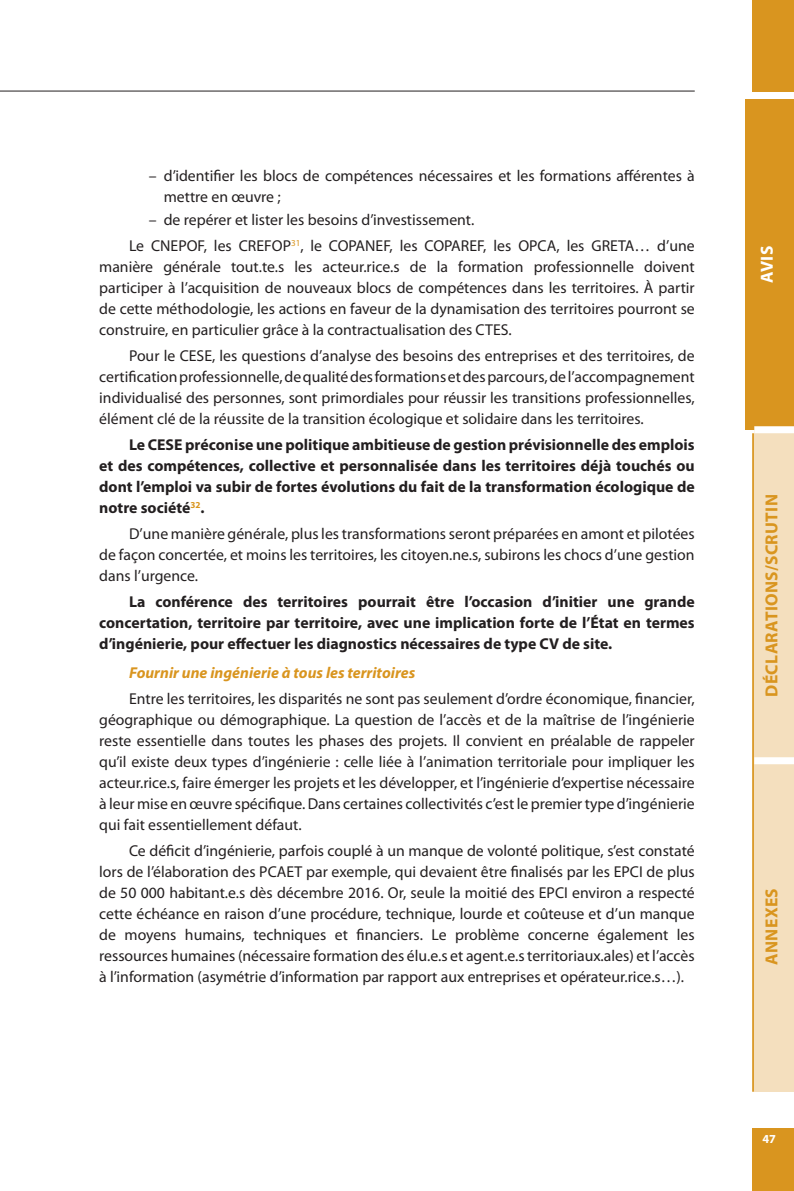
<style>
.page{position:relative;width:794px;height:1191px;background:#fff}
.page>*{position:absolute;margin:0;border:0;box-sizing:border-box;transform-origin:0 0}
.t1{font:700 17.5px "Myriad Pro";letter-spacing:.02em;color:#d9951f}
.t2{font:700 17.5px "Myriad Pro";color:#fff}
.Alinéa{font:15.75px/21px "Myriad Pro";color:#231f20;text-align:justify}
.Alinéa-2{font:700 15.75px/21px "Myriad Pro";color:#231f20;text-align:justify}
.Titre_8_Article{font:italic 700 15.75px "Myriad Pro";color:#d9951f}
.t3{font:700 12.25px "Myriad Pro";color:#fff}
</style>
<div class="page">
<div style="left:752px;top:1129px;width:42px;height:62px;background:#d9951f"></div>
<div style="left:752px;top:0;width:42px;height:91px;background:#d9951f"></div>
<div style="left:754px;top:430px;width:40px;height:330px;background:#f4dfbe"></div>
<div style="left:754px;top:761px;width:40px;height:330px;background:#f4dfbe"></div>
<hr style="left:752px;top:433px;width:2px;height:658px;background:#d9951f">
<div style="left:745px;top:99px;width:49px;height:331px;background:#d9951f"></div>
<div style="left:754px;top:426px;width:40px;height:7px;background:#fff"></div>
<div style="left:754px;top:757px;width:40px;height:7px;background:#fff"></div>
<hr style="left:0;top:91px;width:694px;height:1px;background:#231f20">
<p class="Alinéa" style="left:164px;top:164px;width:532px;text-indent:-15px">– d’identifier les blocs de compétences nécessaires et les formations afférentes à mettre en œuvre ;</p>
<p class="Alinéa" style="left:149px;top:209px;width:327px">– de repérer et lister les besoins d’investissement.</p>
<p class="Alinéa" style="left:99px;top:235px;width:597px;text-indent:30px">Le CNEPOF, les CREFOP<sup>31</sup>, le COPANEF, les COPAREF, les OPCA, les GRETA… d’une manière générale tout.te.s les acteur.rice.s de la formation professionnelle doivent participer à l’acquisition de nouveaux blocs de compétences dans les territoires. À partir de cette méthodologie, les actions en faveur de la dynamisation des territoires pourront se construire, en particulier grâce à la contractualisation des CTES.</p>
<p class="Alinéa" style="left:99px;top:345px;width:597px;text-indent:30px">Pour le CESE, les questions d’analyse des besoins des entreprises et des territoires, de certification professionnelle, de qualité des formations et des parcours, de l’accompagnement individualisé des personnes, sont primordiales pour réussir les transitions professionnelles, élément clé de la réussite de la transition écologique et solidaire dans les territoires.</p>
<p class="Alinéa-2" style="left:99px;top:434px;width:597px;text-indent:30px">Le CESE préconise une politique ambitieuse de gestion prévisionnelle des emplois et des compétences, collective et personnalisée dans les territoires déjà touchés ou dont l’emploi va subir de fortes évolutions du fait de la transformation écologique de notre société<sup>32</sup>.</p>
<p class="Alinéa" style="left:99px;top:523px;width:597px;text-indent:30px">D’une manière générale, plus les transformations seront préparées en amont et pilotées de façon concertée, et moins les territoires, les citoyen.ne.s, subirons les chocs d’une gestion dans l’urgence.</p>
<p class="Alinéa-2" style="left:99px;top:590px;width:597px;text-indent:30px">La conférence des territoires pourrait être l’occasion d’initier une grande concertation, territoire par territoire, avec une implication forte de l’État en termes d’ingénierie, pour effectuer les diagnostics nécessaires de type CV de site.</p>
<p class="Titre_8_Article" style="left:129px;top:662px;width:288px">Fournir une ingénierie à tous les territoires</p>
<p class="Alinéa" style="left:99px;top:688px;width:597px;text-indent:30px">Entre les territoires, les disparités ne sont pas seulement d’ordre économique, financier, géographique ou démographique. La question de l’accès et de la maîtrise de l’ingénierie reste essentielle dans toutes les phases des projets. Il convient en préalable de rappeler qu’il existe deux types d’ingénierie : celle liée à l’animation territoriale pour impliquer les acteur.rice.s, faire émerger les projets et les développer, et l’ingénierie d’expertise nécessaire à leur mise en œuvre spécifique. Dans certaines collectivités c’est le premier type d’ingénierie qui fait essentiellement défaut.</p>
<p class="Alinéa" style="left:99px;top:839px;width:597px;text-indent:30px">Ce déficit d’ingénierie, parfois couplé à un manque de volonté politique, s’est constaté lors de l’élaboration des PCAET par exemple, qui devaient être finalisés par les EPCI de plus de 50 000 habitant.e.s dès décembre 2016. Or, seule la moitié des EPCI environ a respecté cette échéance en raison d’une procédure, technique, lourde et coûteuse et d’un manque de moyens humains, techniques et financiers. Le problème concerne également les ressources humaines (nécessaire formation des élu.e.s et agent.e.s territoriaux.ales) et l’accès à l’information (asymétrie d’information par rapport aux entreprises et opérateur.rice.s…).</p>
<p class="t2" style="left:755px;top:283px;width:39px;rotate:-90deg">AVIS</p>
<p class="t1" style="left:760px;top:697px;width:204px;rotate:-90deg">DÉCLARATIONS/SCRUTIN</p>
<p class="t1" style="left:760px;top:964px;width:78px;rotate:-90deg">ANNEXES</p>
<p class="t3" style="left:762px;top:1131px;width:15px">47</p>
</div>
